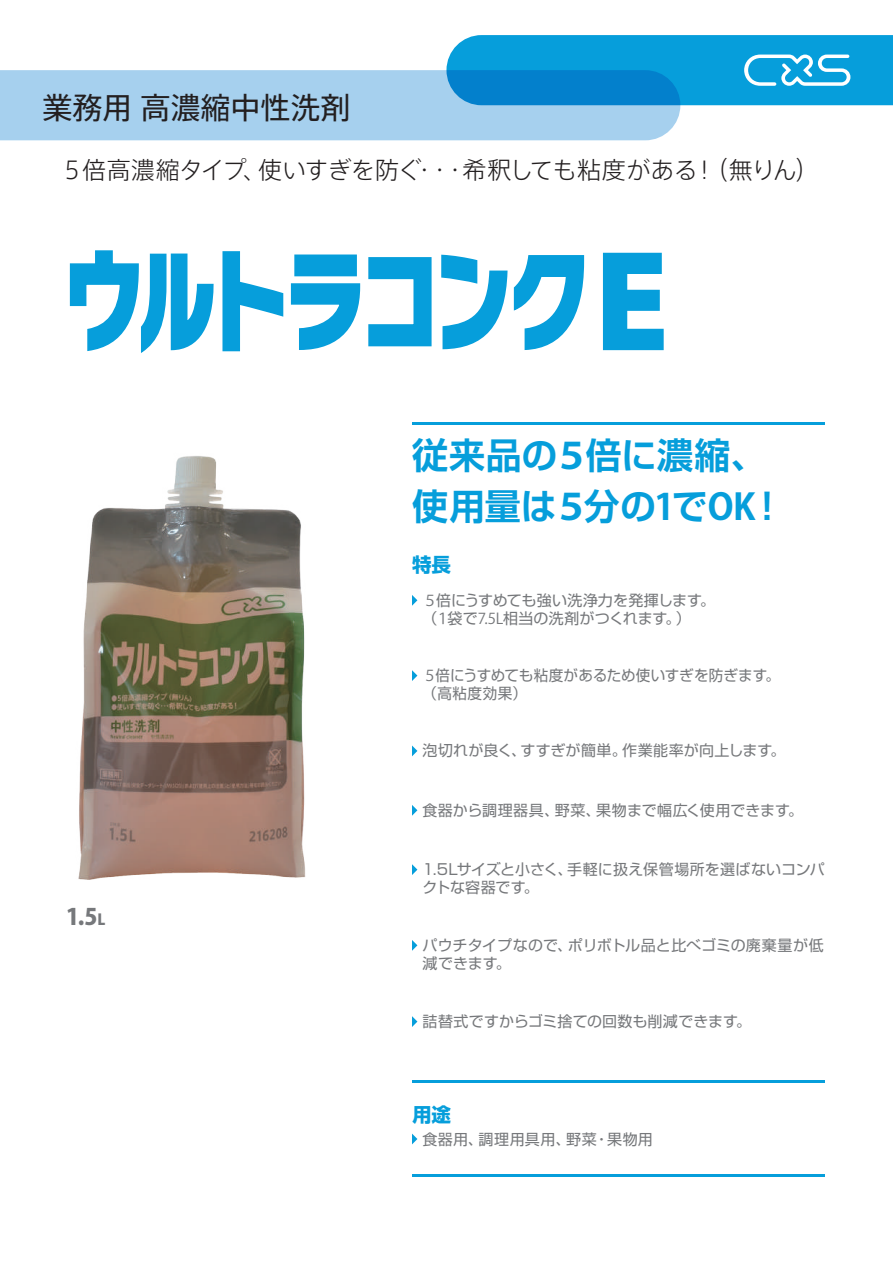
<style>
.page{position:relative;width:893px;height:1263px;background:#fff}
.page>*{position:absolute;margin:0;border:0;box-sizing:border-box;transform-origin:0 0}
.t1{font:900 107.7px "Typelabo N Std";letter-spacing:-.025em;color:#069edb;scale:.71 1}
.t2{font:700 36px/51px "Shin Go Pro De";color:#069edb}
.t3{font:30px "Axis Std";color:#231f20}
.t4{font:300 24px "Axis Std";letter-spacing:-.015em;color:#231f20}
.t5{font:800 22.5px "Koz Go Pro";color:#76787b}
.t6{font:700 19.5px "Shin Go Pro";color:#069edb}
.t7{font:15px/18px "Shin Go Pro";letter-spacing:.005em;color:#76787b}
.t8{font:15px "Shin Go Pro";letter-spacing:.03em;color:#76787b}
.s1{font-family:"Myriad Pro";font-size:144.45px}
.s2{font-family:"Koz Go Pro"}
.s3{font-size:15px}
</style>
<div class="page">
<img style="left:78px;top:456px;width:228px;height:424px">
<hr style="left:412px;top:1175px;width:412px;height:2px;background:#069edb">
<hr style="left:412px;top:1080px;width:412px;height:3px;background:#069edb">
<hr style="left:412px;top:422px;width:412px;height:2px;background:#069edb">
<svg style="left:412px;top:595px;width:5px;height:11px"></svg>
<svg style="left:412px;top:670px;width:5px;height:11px"></svg>
<svg style="left:412px;top:745px;width:5px;height:11px"></svg>
<svg style="left:412px;top:805px;width:5px;height:11px"></svg>
<svg style="left:412px;top:864px;width:5px;height:11px"></svg>
<svg style="left:412px;top:940px;width:5px;height:11px"></svg>
<svg style="left:412px;top:1016px;width:5px;height:11px"></svg>
<svg style="left:412px;top:1133px;width:5px;height:11px"></svg>
<div style="left:0;top:70px;width:680px;height:70px;background:#a6d0ee"></div>
<svg style="left:446px;top:35px;width:447px;height:70px;background:#129bd9"></svg>
<svg style="left:69px;top:250px;width:145px;height:103px"></svg>
<svg style="left:222px;top:251px;width:62px;height:101px"></svg>
<svg style="left:290px;top:254px;width:71px;height:96px"></svg>
<svg style="left:368px;top:257px;width:64px;height:90px"></svg>
<svg style="left:441px;top:254px;width:144px;height:96px"></svg>
<h3 class="t3" style="left:43px;top:85px;width:310px">業務用 高濃縮中性洗剤</h3>
<h3 class="t4" style="left:60px;top:152px;width:761px">５倍高濃縮タイプ、使いすぎを防ぐ・・・希釈しても粘度がある！（無りん）</h3>
<h1 class="t1" style="left:66px;top:222px;width:850px">ウルトラコンク<span class="s1">E</span></h1>
<h2 class="t2" style="left:412px;top:426px;width:375px">従来品の<span class="s2">５</span>倍に濃縮、使用量は<span class="s2">５</span>分の<span class="s2">1</span>で<span class="s2">OK</span>！</h2>
<h3 class="t6" style="left:412px;top:549px;width:40px">特長</h3>
<p class="t7" style="left:423px;top:589px;width:294px"><span class="s2">５</span>倍にうすめても強い洗浄力を発揮します。（<span class="s2">１</span>袋で<span class="s2">7.5L</span>相当の洗剤がつくれます。）</p>
<p class="t7" style="left:423px;top:665px;width:359px"><span class="s2">５</span>倍にうすめても粘度があるため使いすぎを防ぎます。（高粘度効果）</p>
<p class="t7" style="left:423px;top:740px;width:364px">泡切れが良く、すすぎが簡単。作業能率が向上します。</p>
<p class="t7" style="left:423px;top:799px;width:382px">食器から調理器具、野菜、果物まで幅広く使用できます。</p>
<h3 class="t5" style="left:66px;top:902px;width:41px">1.5<span class="s3">L</span></h3>
<p class="t7" style="left:423px;top:859px;width:404px">1.5Lサイズと小さく、手軽に扱え保管場所を選ばないコンパクトな容器です。</p>
<p class="t7" style="left:423px;top:934px;width:403px">パウチタイプなので、ポリボトル品と比べゴミの廃棄量が低減できます。</p>
<p class="t7" style="left:423px;top:1010px;width:330px">詰替式ですからゴミ捨ての回数も削減できます。</p>
<h3 class="t6" style="left:412px;top:1099px;width:40px">用途</h3>
<p class="t8" style="left:423px;top:1126px;width:232px">食器用、調理用具用、野菜・果物用</p>
</div>
